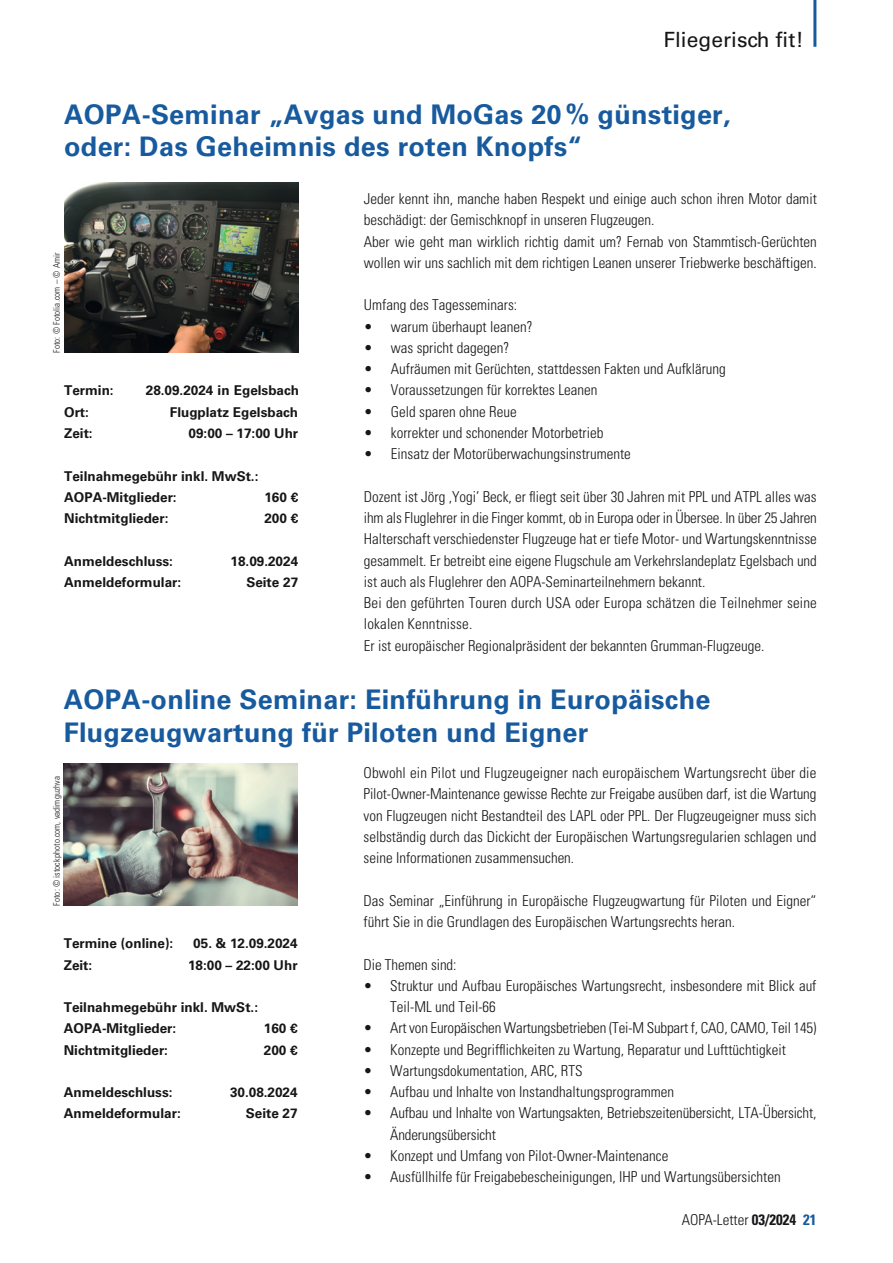
<style>
.page{position:relative;width:893px;height:1263px;background:#fff}
.page>*{position:absolute;margin:0;border:0;box-sizing:border-box;transform-origin:0 0}
.t1{font:700 27px/32.4px "Univers LT";letter-spacing:.01em;color:#175a9e}
.t2{font:21px "Univers LT";color:#161518}
.t3{font:300 condensed 15px/21.3px "Univers LT";color:#161518}
.t4{font:700 13.5px/21.3px "Univers LT";color:#161518}
.t5{font:300 condensed 9px "Univers LT";letter-spacing:.01em;color:#161518}
.s1{font-weight:700}
.s2{font-weight:700;color:#175a9e}
</style>
<div class="page">
<hr style="left:813px;top:0;width:3px;height:47px;background:#175a9e">
<img style="left:64px;top:183px;width:234px;height:170px">
<img style="left:64px;top:763px;width:234px;height:143px">
<h2 class="t2" style="left:663px;top:27px;width:142px">Fliegerisch fit!</h2>
<h1 class="t1" style="left:64px;top:98px;width:668px">AOPA-Seminar „Avgas und MoGas 20% günstiger, oder: Das Geheimnis des roten Knopfs“</h1>
<p class="t3" style="left:364px;top:188px;width:454px">Jeder kennt ihn, manche haben Respekt und einige auch schon ihren Motor damit beschädigt: der Gemischknopf in unseren Flugzeugen.<br>Aber wie geht man wirklich richtig damit um? Fernab von Stammtisch-Gerüchten wollen wir uns sachlich mit dem richtigen Leanen unserer Triebwerke beschäftigen.</p>
<p class="t3" style="left:364px;top:294px;width:155px">Umfang des Tagesseminars:</p>
<p class="t3" style="left:364px;top:316px;width:170px">• warum überhaupt leanen?</p>
<p class="t3" style="left:364px;top:337px;width:147px">• was spricht dagegen?</p>
<p class="t3" style="left:364px;top:358px;width:363px">• Aufräumen mit Gerüchten, stattdessen Fakten und Aufklärung</p>
<p class="t3" style="left:364px;top:379px;width:235px">• Voraussetzungen für korrektes Leanen</p>
<p class="t3" style="left:364px;top:401px;width:154px">• Geld sparen ohne Reue</p>
<p class="t3" style="left:364px;top:422px;width:241px">• korrekter und schonender Motorbetrieb</p>
<p class="t3" style="left:364px;top:443px;width:268px">• Einsatz der Motorüberwachungsinstrumente</p>
<p class="t3" style="left:364px;top:486px;width:454px">Dozent ist Jörg ‚Yogi’ Beck, er fliegt seit über 30 Jahren mit PPL und ATPL alles was ihm als Fluglehrer in die Finger kommt, ob in Europa oder in Übersee. In über 25 Jahren Halterschaft verschiedenster Flugzeuge hat er tiefe Motor- und Wartungskenntnisse gesammelt. Er betreibt eine eigene Flugschule am Verkehrslandeplatz Egelsbach und ist auch als Fluglehrer den AOPA-Seminarteilnehmern bekannt.<br>Bei den geführten Touren durch USA oder Europa schätzen die Teilnehmer seine lokalen Kenntnisse.<br>Er ist europäischer Regionalpräsident der bekannten Grumman-Flugzeuge.</p>
<h1 class="t1" style="left:64px;top:684px;width:648px">AOPA-online Seminar: Einführung in Europäische<br>Flugzeugwartung für Piloten und Eigner</h1>
<p class="t5" style="left:51px;top:353px;width:102px;rotate:-90deg">Foto: © Fotolia.com – © Amir</p>
<p class="t4" style="left:64px;top:380px;width:51px">Termin:</p>
<p class="t4" style="left:146px;top:380px;width:155px">28.09.2024 in Egelsbach</p>
<p class="t4" style="left:64px;top:401px;width:26px">Ort:</p>
<p class="t4" style="left:170px;top:401px;width:130px">Flugplatz Egelsbach</p>
<p class="t4" style="left:64px;top:423px;width:30px">Zeit:</p>
<p class="t4" style="left:189px;top:423px;width:111px">09:00 – 17:00 Uhr</p>
<p class="t4" style="left:64px;top:465px;width:196px">Teilnahmegebühr inkl. MwSt.:<br>AOPA-Mitglieder:</p>
<p class="t4" style="left:264px;top:486px;width:35px">160 €</p>
<p class="t4" style="left:64px;top:508px;width:106px">Nichtmitglieder:</p>
<p class="t4" style="left:264px;top:508px;width:35px">200 €</p>
<p class="t4" style="left:64px;top:550px;width:110px">Anmeldeschluss:</p>
<p class="t4" style="left:231px;top:550px;width:69px">18.09.2024</p>
<p class="t4" style="left:64px;top:572px;width:119px">Anmeldeformular:</p>
<p class="t4" style="left:246px;top:572px;width:53px">Seite 27</p>
<p class="t5" style="left:51px;top:906px;width:131px;rotate:-90deg">Foto: © istockphoto.com, vadimguzhva</p>
<p class="t3" style="left:364px;top:762px;width:454px;text-align:justify">Obwohl ein Pilot und Flugzeugeigner nach europäischem Wartungsrecht über die Pilot-Owner-Maintenance gewisse Rechte zur Freigabe ausüben darf, ist die Wartung von Flugzeugen nicht Bestandteil des LAPL oder PPL. Der Flugzeugeigner muss sich selbständig durch das Dickicht der Europäischen Wartungsregularien schlagen und seine Informationen zusammensuchen.</p>
<p class="t3" style="left:364px;top:890px;width:454px">Das Seminar „Einführung in Europäische Flugzeugwartung für Piloten und Eigner“ führt Sie in die Grundlagen des Europäischen Wartungsrechts heran.</p>
<p class="t3" style="left:364px;top:954px;width:94px">Die Themen sind:</p>
<p class="t3" style="left:390px;top:975px;width:428px;text-indent:-27px">• Struktur und Aufbau Europäisches Wartungsrecht, insbesondere mit Blick auf<br>Teil-ML und Teil-66</p>
<p class="t3" style="left:364px;top:1017px;width:454px">• Art von Europäischen Wartungsbetrieben (Tei-M Subpart f, CAO, CAMO, Teil 145)</p>
<p class="t3" style="left:364px;top:1039px;width:424px">• Konzepte und Begrifflichkeiten zu Wartung, Reparatur und Lufttüchtigkeit</p>
<p class="t3" style="left:364px;top:1060px;width:221px">• Wartungsdokumentation, ARC, RTS</p>
<p class="t3" style="left:364px;top:1081px;width:312px">• Aufbau und Inhalte von Instandhaltungsprogrammen</p>
<p class="t3" style="left:390px;top:1102px;width:428px;text-indent:-27px">• Aufbau und Inhalte von Wartungsakten, Betriebszeitenübersicht, LTA-Übersicht,<br>Änderungsübersicht</p>
<p class="t3" style="left:364px;top:1145px;width:306px">• Konzept und Umfang von Pilot-Owner-Maintenance</p>
<p class="t3" style="left:364px;top:1166px;width:419px">• Ausfüllhilfe für Freigabebescheinigungen, IHP und Wartungsübersichten</p>
<p class="t4" style="left:64px;top:933px;width:111px">Termine (online):</p>
<p class="t4" style="left:193px;top:933px;width:106px">05. &amp; 12.09.2024</p>
<p class="t4" style="left:64px;top:954px;width:30px">Zeit:</p>
<p class="t4" style="left:188px;top:954px;width:111px">18:00 – 22:00 Uhr</p>
<p class="t4" style="left:64px;top:997px;width:196px">Teilnahmegebühr inkl. MwSt.:<br>AOPA-Mitglieder:</p>
<p class="t4" style="left:264px;top:1018px;width:35px">160 €</p>
<p class="t4" style="left:64px;top:1039px;width:106px">Nichtmitglieder:</p>
<p class="t4" style="left:264px;top:1039px;width:35px">200 €</p>
<p class="t4" style="left:64px;top:1082px;width:110px">Anmeldeschluss:</p>
<p class="t4" style="left:230px;top:1082px;width:69px">30.08.2024</p>
<p class="t4" style="left:64px;top:1103px;width:119px">Anmeldeformular:</p>
<p class="t4" style="left:246px;top:1103px;width:53px">Seite 27</p>
<p class="t3" style="left:682px;top:1209px;width:136px">AOPA-Letter <span class="s1">03/2024</span> <span class="s2">21</span></p>
</div>
